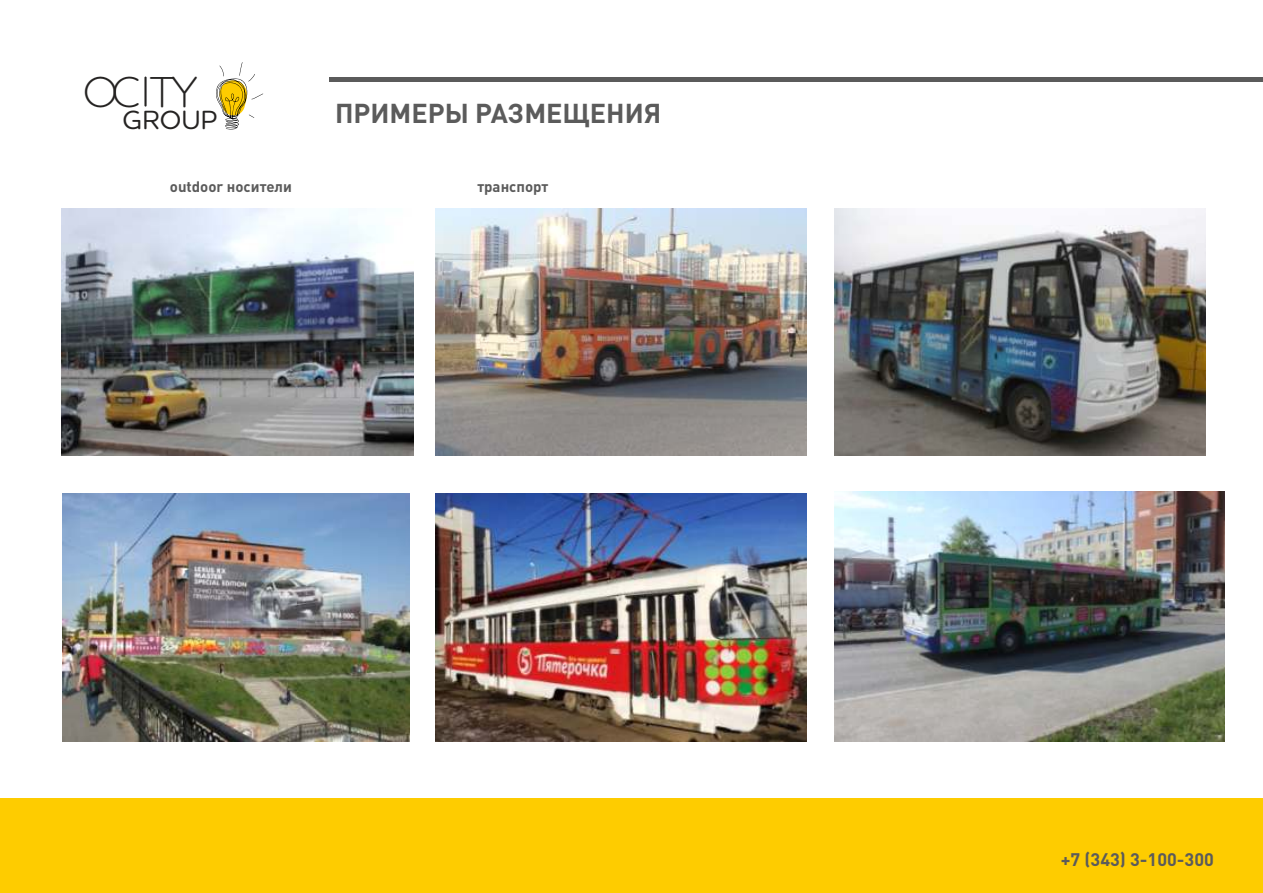
<style>
.page{position:relative;width:1263px;height:893px;background:#fff}
.page>*{position:absolute;margin:0;border:0;box-sizing:border-box;transform-origin:0 0}
.t1{font:300 43.95px "Houschka Rounded";color:#252322}
.t2{font:700 27px "DIN Pro";color:#5b5b5b}
.t3{font:500 26.85px "Houschka Rounded";color:#252322}
.t4{font:700 18px "DIN Pro";color:#5b5b5b}
.t5{font:700 15px "DIN Pro";color:#5b5b5b}
</style>
<div class="page">
<hr style="left:330px;top:78px;width:933px;height:4px;background:#5b5b5b">
<div style="left:0;top:798px;width:1263px;height:95px;background:#fecc00"></div>
<svg style="left:239px;top:62px;width:4px;height:14px"></svg>
<svg style="left:219px;top:65px;width:5px;height:11px"></svg>
<svg style="left:216px;top:78px;width:47px;height:51px"></svg>
<hr style="left:144px;top:77px;width:3px;height:30px;background:#252322">
<img style="left:61px;top:209px;width:352px;height:246px">
<img style="left:62px;top:493px;width:348px;height:249px">
<img style="left:835px;top:209px;width:370px;height:247px">
<img style="left:435px;top:209px;width:371px;height:247px">
<img style="left:435px;top:493px;width:371px;height:249px">
<img style="left:835px;top:492px;width:389px;height:250px">
<h1 class="t1" style="left:83px;top:74px;width:116px">OC TY</h1>
<h3 class="t3" style="left:123px;top:109px;width:96px">GROUP</h3>
<h2 class="t2" style="left:335px;top:103px;width:328px">ПРИМЕРЫ РАЗМЕЩЕНИЯ</h2>
<p class="t5" style="left:170px;top:181px;width:124px">outdoor носители</p>
<p class="t5" style="left:477px;top:181px;width:72px">транспорт</p>
<p class="t4" style="left:1061px;top:852px;width:155px">+7 (343) 3-100-300</p>
</div>
